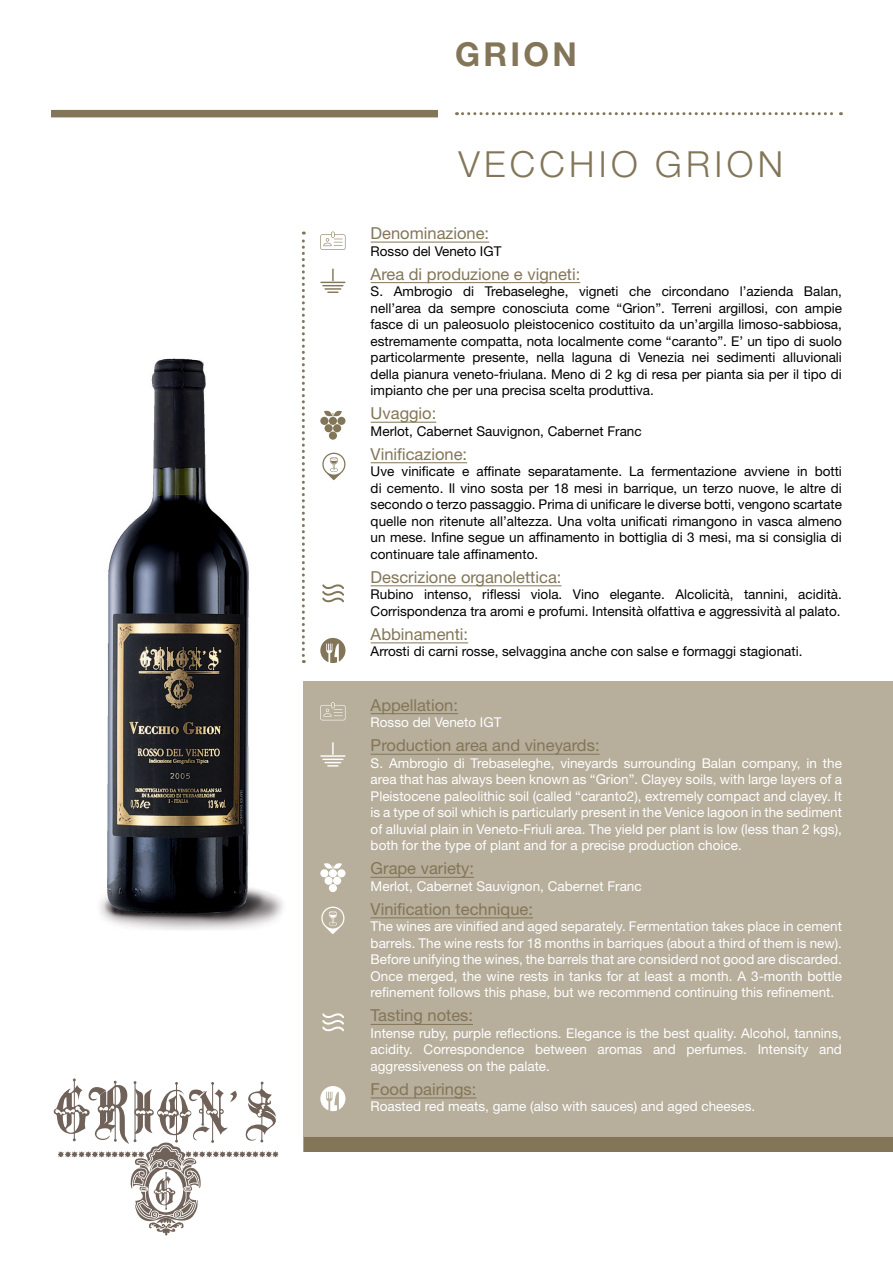
<style>
.page{position:relative;width:893px;height:1263px;background:#fff}
.page>*{position:absolute;margin:0;border:0;box-sizing:border-box;transform-origin:0 0}
.t1{font:300 36px "Helvetica Neue LT Std";letter-spacing:.12em;color:#837658}
.t2{font:700 33px "Helvetica Neue LT Std";letter-spacing:.1em;color:#837658}
.t3{font:16.5px "Helvetica Neue LT Std";color:#837658}
.t4{font:13.5px/16.5px "Helvetica Neue LT Std";color:#000;text-align:justify}
.t5{font:13.5px/16.5px "Helvetica Neue LT Std";color:#fff;text-align:justify}
</style>
<div class="page">
<div style="left:303px;top:682px;width:590px;height:455px;background:#b7ae9b"></div>
<div style="left:51px;top:110px;width:387px;height:7px;background:#837658"></div>
<div style="left:303px;top:1137px;width:590px;height:15px;background:#837658"></div>
<svg style="left:456px;top:112px;width:385px;height:3px"></svg>
<svg style="left:302px;top:232px;width:3px;height:431px"></svg>
<hr style="left:371px;top:242px;width:118px;height:1px;background:#837658">
<hr style="left:371px;top:282px;width:209px;height:1px;background:#837658">
<hr style="left:371px;top:422px;width:65px;height:1px;background:#837658">
<hr style="left:371px;top:462px;width:96px;height:1px;background:#837658">
<hr style="left:371px;top:585px;width:190px;height:1px;background:#837658">
<hr style="left:371px;top:642px;width:97px;height:1px;background:#837658">
<hr style="left:371px;top:713px;width:87px;height:1px;background:#837658">
<hr style="left:371px;top:754px;width:229px;height:1px;background:#837658">
<hr style="left:371px;top:877px;width:103px;height:1px;background:#837658">
<hr style="left:371px;top:917px;width:162px;height:1px;background:#837658">
<hr style="left:371px;top:1024px;width:102px;height:1px;background:#837658">
<hr style="left:371px;top:1097px;width:105px;height:1px;background:#837658">
<img style="left:100px;top:358px;width:183px;height:572px">
<svg style="left:321px;top:906px;width:24px;height:28px"></svg>
<svg style="left:322px;top:1013px;width:22px;height:18px"></svg>
<svg style="left:320px;top:702px;width:25px;height:18px"></svg>
<svg style="left:320px;top:863px;width:25px;height:29px"></svg>
<svg style="left:320px;top:1086px;width:25px;height:25px"></svg>
<svg style="left:332px;top:742px;width:2px;height:13px"></svg>
<hr style="left:320px;top:755px;width:25px;height:2px;background:#fff">
<hr style="left:322px;top:758px;width:21px;height:2px;background:#fff">
<svg style="left:324px;top:762px;width:17px;height:5px"></svg>
<svg style="left:322px;top:453px;width:24px;height:27px"></svg>
<svg style="left:322px;top:584px;width:22px;height:18px"></svg>
<svg style="left:320px;top:232px;width:25px;height:18px"></svg>
<svg style="left:320px;top:410px;width:25px;height:30px"></svg>
<svg style="left:320px;top:638px;width:25px;height:25px"></svg>
<svg style="left:320px;top:269px;width:25px;height:24px"></svg>
<svg style="left:53px;top:1078px;width:226px;height:157px"></svg>
<h2 class="t2" style="left:455px;top:34px;width:123px">GRION</h2>
<h1 class="t1" style="left:458px;top:143px;width:326px">VECCHIO GRION</h1>
<p class="t3" style="left:371px;top:223px;width:120px">Denominazione:</p>
<p class="t4" style="left:371px;top:242px;width:132px">Rosso del Veneto IGT</p>
<p class="t3" style="left:371px;top:264px;width:211px">Area di produzione e vigneti:</p>
<p class="t4" style="left:371px;top:283px;width:473px">S. Ambrogio di Trebaseleghe, vigneti che circondano l’azienda Balan, nell’area da sempre conosciuta come “Grion”. Terreni argillosi, con ampie fasce di un paleosuolo pleistocenico costituito da un’argilla limoso-sabbiosa, estremamente compatta, nota localmente come “caranto”. E’ un tipo di suolo particolarmente presente, nella laguna di Venezia nei sedimenti alluvionali della pianura veneto-friulana. Meno di 2 kg di resa per pianta sia per il tipo di impianto che per una precisa scelta produttiva.</p>
<p class="t3" style="left:371px;top:403px;width:67px">Uvaggio:</p>
<p class="t4" style="left:371px;top:422px;width:273px">Merlot, Cabernet Sauvignon, Cabernet Franc</p>
<p class="t3" style="left:371px;top:444px;width:98px">Vinificazione:</p>
<p class="t4" style="left:371px;top:463px;width:473px">Uve vinificate e affinate separatamente. La fermentazione avviene in botti di cemento. Il vino sosta per 18 mesi in barrique, un terzo nuove, le altre di secondo o terzo passaggio. Prima di unificare le diverse botti, vengono scartate quelle non ritenute all’altezza. Una volta unificati rimangono in vasca almeno un mese. Infine segue un affinamento in bottiglia di 3 mesi, ma si consiglia di continuare tale affinamento.</p>
<p class="t3" style="left:371px;top:567px;width:192px">Descrizione organolettica:</p>
<p class="t4" style="left:371px;top:586px;width:473px">Rubino intenso, riflessi viola. Vino elegante. Alcolicità, tannini, acidità.<br>Corrispondenza tra aromi e profumi. Intensità olfattiva e aggressività al palato.</p>
<p class="t3" style="left:371px;top:624px;width:99px">Abbinamenti:</p>
<p class="t4" style="left:371px;top:643px;width:433px">Arrosti di carni rosse, selvaggina anche con salse e formaggi stagionati.</p>
<p class="t3" style="left:371px;top:695px;width:89px">Appellation:</p>
<p class="t5" style="left:371px;top:714px;width:132px">Rosso del Veneto IGT</p>
<p class="t3" style="left:371px;top:735px;width:230px">Production area and vineyards:</p>
<p class="t5" style="left:371px;top:754px;width:473px">S. Ambrogio di Trebaseleghe, vineyards surrounding Balan company, in the area that has always been known as “Grion”. Clayey soils, with large layers of a Pleistocene paleolithic soil (called “caranto2), extremely compact and clayey. It is a type of soil which is particularly present in the Venice lagoon in the sediment of alluvial plain in Veneto-Friuli area. The yield per plant is low (less than 2 kgs), both for the type of plant and for a precise production choice.</p>
<p class="t3" style="left:371px;top:858px;width:105px">Grape variety:</p>
<p class="t5" style="left:371px;top:877px;width:273px">Merlot, Cabernet Sauvignon, Cabernet Franc</p>
<p class="t3" style="left:371px;top:899px;width:164px">Vinification technique:</p>
<p class="t5" style="left:371px;top:918px;width:473px">The wines are vinified and aged separately. Fermentation takes place in cement barrels. The wine rests for 18 months in barriques (about a third of them is new).<br>Before unifying the wines, the barrels that are considerd not good are discarded.<br>Once merged, the wine rests in tanks for at least a month. A 3-month bottle refinement follows this phase, but we recommend continuing this refinement.</p>
<p class="t3" style="left:371px;top:1006px;width:104px">Tasting notes:</p>
<p class="t5" style="left:371px;top:1025px;width:473px">Intense ruby, purple reflections. Elegance is the best quality. Alcohol, tannins, acidity. Correspondence between aromas and perfumes. Intensity and aggressiveness on the palate.</p>
<p class="t3" style="left:371px;top:1079px;width:107px">Food pairings:</p>
<p class="t5" style="left:371px;top:1098px;width:386px">Roasted red meats, game (also with sauces) and aged cheeses.</p>
</div>
